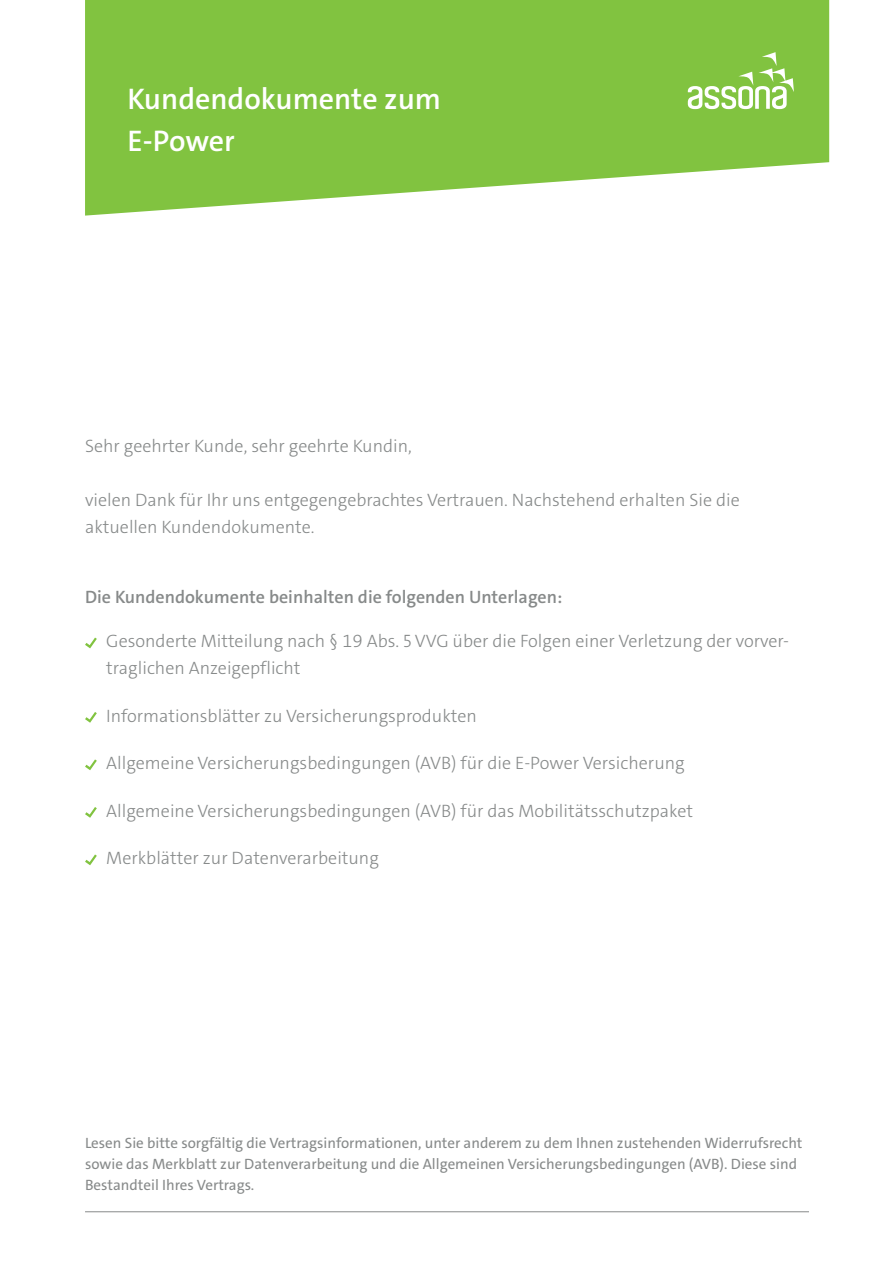
<style>
.page{position:relative;width:893px;height:1263px;background:#fff}
.page>*{position:absolute;margin:0;border:0;box-sizing:border-box;transform-origin:0 0}
.t1{font:600 30px/42px "The Sans C4 s";color:#fff}
.t2{font:300 18px/27px "The Sans C4 s";color:#878a8a}
.t3{font:600 18px "The Sans C4 s";color:#878a8a}
.t4{font:15px/21px "The Sans C4 s";color:#878a8a}
</style>
<div class="page">
<hr style="left:85px;top:1211px;width:724px;height:1px;background:#878a8a">
<svg style="left:85px;top:0;width:744px;height:216px;background:#91ca58"></svg>
<svg style="left:688px;top:52px;width:106px;height:57px"></svg>
<svg style="left:85px;top:637px;width:12px;height:11px"></svg>
<svg style="left:85px;top:712px;width:12px;height:11px"></svg>
<svg style="left:85px;top:759px;width:12px;height:11px"></svg>
<svg style="left:85px;top:807px;width:12px;height:11px"></svg>
<svg style="left:85px;top:854px;width:12px;height:11px"></svg>
<p class="t1" style="left:128px;top:78px;width:315px">Kundendokumente zum<br>E-Power</p>
<p class="t2" style="left:85px;top:432px;width:328px">Sehr geehrter Kunde, sehr geehrte Kundin,</p>
<p class="t2" style="left:85px;top:486px;width:656px">vielen Dank für Ihr uns entgegengebrachtes Vertrauen. Nachstehend erhalten Sie die aktuellen Kundendokumente.</p>
<p class="t3" style="left:85px;top:585px;width:479px">Die Kundendokumente beinhalten die folgenden Unterlagen:</p>
<p class="t2" style="left:106px;top:628px;width:684px">Gesonderte Mitteilung nach § 19 Abs. 5 VVG über die Folgen einer Verletzung der vorver&shy;traglichen Anzeigepflicht</p>
<p class="t2" style="left:106px;top:702px;width:372px">Informationsblätter zu Versicherungsprodukten</p>
<p class="t2" style="left:106px;top:750px;width:580px">Allgemeine Versicherungsbedingungen (AVB) für die E-Power Versicherung</p>
<p class="t2" style="left:106px;top:797px;width:588px">Allgemeine Versicherungsbedingungen (AVB) für das Mobilitätsschutzpaket</p>
<p class="t2" style="left:106px;top:845px;width:274px">Merkblätter zur Datenverarbeitung</p>
<p class="t4" style="left:85px;top:1132px;width:719px">Lesen Sie bitte sorgfältig die Vertragsinformationen, unter anderem zu dem Ihnen zustehenden Widerrufsrecht sowie das Merkblatt zur Datenverarbeitung und die Allgemeinen Versicherungsbedingungen (AVB). Diese sind<br>Bestandteil Ihres Vertrags.</p>
</div>
